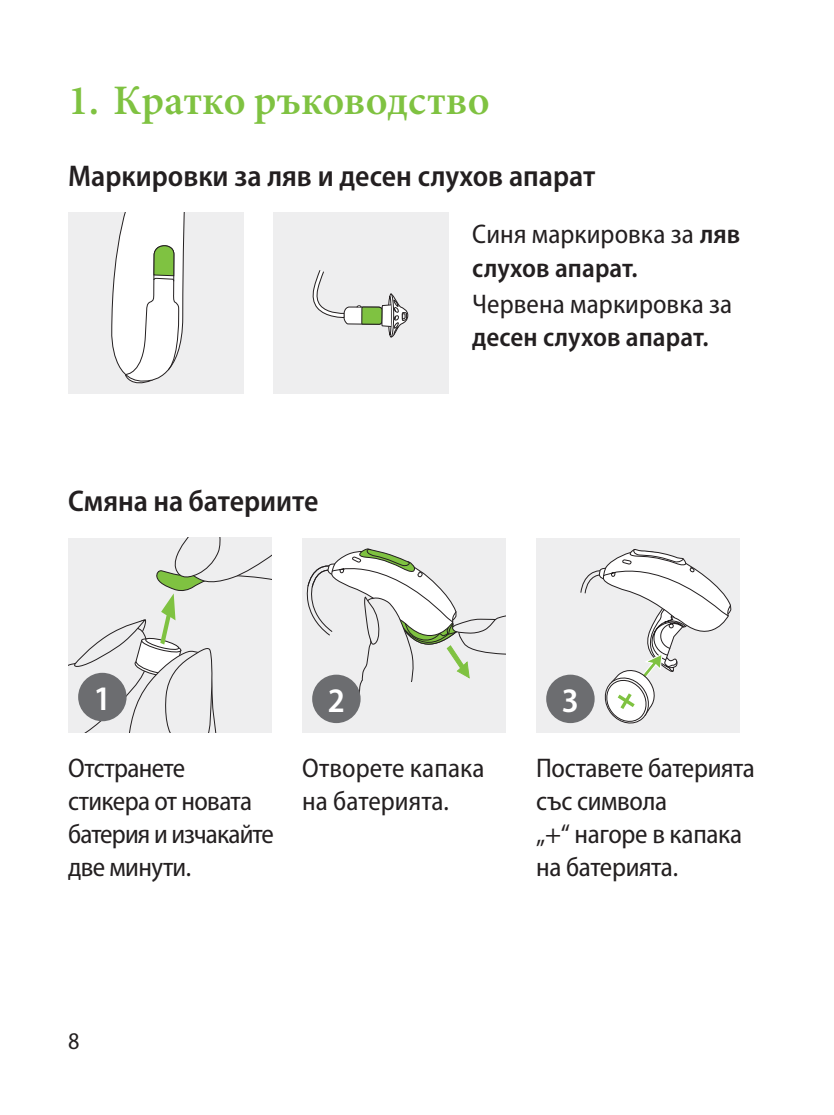
<style>
.page{position:relative;width:834px;height:1115px;background:#fff}
.page>*{position:absolute;margin:0;border:0;box-sizing:border-box;transform-origin:0 0}
.t1{font:600 42px "Minion Pro";color:#7fc241}
.t2{font:600 semi-condensed 34.5px "Myriad Pro";color:#fff}
.t3{font:600 semi-condensed 30px "Myriad Pro";color:#231f20}
.t4{font:semi-condensed 27px/33px "Myriad Pro";letter-spacing:-.01em;color:#231f20}
.t5{font:semi-condensed 27px/33px "Myriad Pro";letter-spacing:-.03em;color:#231f20}
.t6{font:600 semi-condensed 27px "Myriad Pro";letter-spacing:.005em;color:#231f20}
.t7{font:semi-condensed 24px "Myriad Pro";color:#231f20}
.s1{font-weight:600}
</style>
<div class="page">
<svg style="left:68px;top:537px;width:204px;height:195px;background:#e5e7e5"></svg>
<div style="left:302px;top:537px;width:204px;height:195px;background:#eeeeef"></div>
<svg style="left:306px;top:548px;width:200px;height:147px"></svg>
<div style="left:273px;top:213px;width:176px;height:181px;background:#eeeeef"></div>
<svg style="left:312px;top:270px;width:96px;height:67px"></svg>
<div style="left:536px;top:537px;width:203px;height:195px;background:#eeeeef"></div>
<svg style="left:580px;top:549px;width:151px;height:175px"></svg>
<div style="left:78px;top:672px;width:48px;height:49px;background:#6c6d70;border-radius:50%"></div>
<div style="left:312px;top:674px;width:48px;height:48px;background:#6c6d70;border-radius:50%"></div>
<div style="left:546px;top:674px;width:48px;height:48px;background:#6c6d70;border-radius:50%"></div>
<div style="left:68px;top:213px;width:175px;height:181px;background:#eeeeef"></div>
<svg style="left:111px;top:213px;width:74px;height:171px;background:#eaede8"></svg>
<h1 class="t1" style="left:68px;top:72px;width:423px">1. Кратко ръководство</h1>
<p class="t3" style="left:68px;top:157px;width:529px">Маркировки за ляв и десен слухов апарат</p>
<p class="t3" style="left:68px;top:481px;width:252px">Смяна на батериите</p>
<p class="t4" style="left:472px;top:217px;width:269px">Синя маркировка за <span class="s1">ляв слухов апарат.</span></p>
<p class="t4" style="left:472px;top:286px;width:261px">Червена маркировка за</p>
<p class="t6" style="left:472px;top:319px;width:238px">десен слухов апарат.</p>
<p class="t2" style="left:94px;top:676px;width:19px">1</p>
<p class="t2" style="left:328px;top:678px;width:19px">2</p>
<p class="t2" style="left:561px;top:678px;width:19px">3</p>
<p class="t5" style="left:68px;top:750px;width:207px">Отстранете стикера от новата батерия и изчакайте две минути.</p>
<p class="t4" style="left:302px;top:750px;width:184px">Отворете капака на батерията.</p>
<p class="t4" style="left:536px;top:750px;width:220px">Поставете батерията със символа<br>„+“ нагоре в капака на батерията.</p>
<p class="t7" style="left:68px;top:1026px;width:13px">8</p>
</div>
